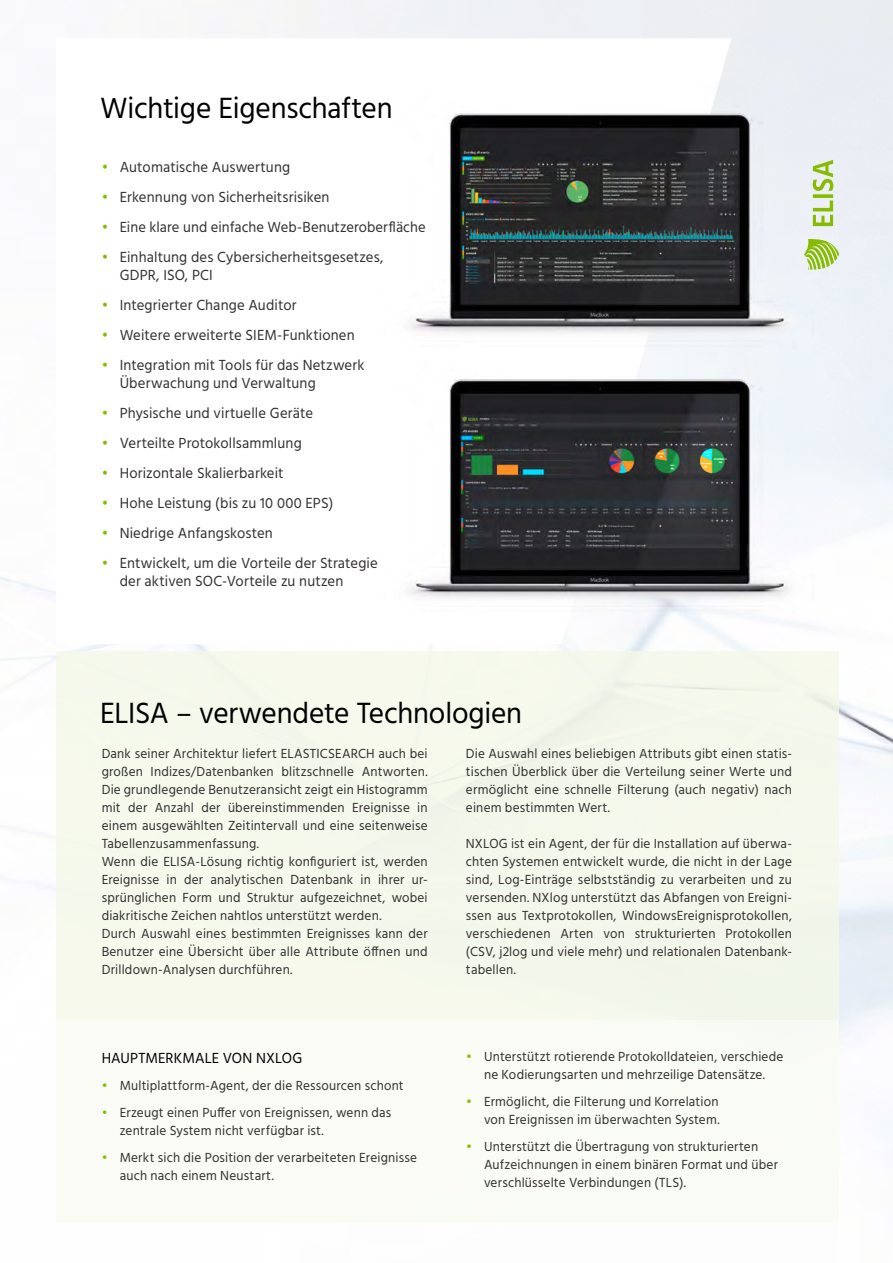
<style>
.page{position:relative;width:893px;height:1263px;background:#fff}
.page>*{position:absolute;margin:0;border:0;box-sizing:border-box;transform-origin:0 0}
.t1{font:30px "Hind";letter-spacing:-.01em;color:#000}
.t2{font:15px/18px "Hind";letter-spacing:.01em;color:#33302f}
.t3{font:15px "Hind";letter-spacing:.005em;color:#000}
.t4{font:13.5px/18px "Hind";letter-spacing:.015em;color:#33302f}
.s1{color:#87bb00}
</style>
<div class="page">
<img style="left:0;top:0;width:893px;height:1040px">
<svg style="left:56px;top:38px;width:675px;height:606px"></svg>
<div style="left:56px;top:651px;width:783px;height:571px;background:#f4f8e8"></div>
<svg style="left:813px;top:239px;width:26px;height:31px"></svg>
<svg style="left:813px;top:160px;width:20px;height:66px"></svg>
<img style="left:379px;top:87px;width:434px;height:262px">
<img style="left:379px;top:352px;width:434px;height:262px">
<div style="left:56px;top:1020px;width:783px;height:202px;background:#fafbf5"></div>
<h1 class="t1" style="left:100px;top:88px;width:294px">Wichtige Eigenschaften</h1>
<p class="t2" style="left:102px;top:159px;width:190px"><span class="s1">•</span> Automatische Auswertung</p>
<p class="t2" style="left:102px;top:189px;width:229px"><span class="s1">•</span> Erkennung von Sicherheitsrisiken</p>
<p class="t2" style="left:102px;top:219px;width:325px"><span class="s1">•</span> Eine klare und einfache Web-Benutzeroberfläche</p>
<p class="t2" style="left:120px;top:249px;width:265px;text-indent:-18px"><span class="s1">•</span> Einhaltung des Cybersicherheitsgesetzes,<br>GDPR, ISO, PCI</p>
<p class="t2" style="left:102px;top:297px;width:196px"><span class="s1">•</span> Integrierter Change Auditor</p>
<p class="t2" style="left:102px;top:327px;width:254px"><span class="s1">•</span> Weitere erweiterte SIEM-Funktionen</p>
<p class="t2" style="left:120px;top:357px;width:246px;text-indent:-18px"><span class="s1">•</span> Integration mit Tools für das Netzwerk<br>Überwachung und Verwaltung</p>
<p class="t2" style="left:102px;top:405px;width:213px"><span class="s1">•</span> Physische und virtuelle Geräte</p>
<p class="t2" style="left:102px;top:435px;width:202px"><span class="s1">•</span> Verteilte Protokollsammlung</p>
<p class="t2" style="left:102px;top:465px;width:183px"><span class="s1">•</span> Horizontale Skalierbarkeit</p>
<p class="t2" style="left:102px;top:495px;width:233px"><span class="s1">•</span> Hohe Leistung (bis zu 10 000 EPS)</p>
<p class="t2" style="left:102px;top:525px;width:173px"><span class="s1">•</span> Niedrige Anfangskosten</p>
<p class="t2" style="left:120px;top:555px;width:260px;text-indent:-18px"><span class="s1">•</span> Entwickelt, um die Vorteile der Strategie der aktiven SOC-Vorteile zu nutzen</p>
<h1 class="t1" style="left:100px;top:692px;width:423px">ELISA – verwendete Technologien</h1>
<p class="t4" style="left:102px;top:746px;width:327px">Dank seiner Architektur liefert ELASTICSEARCH auch bei großen Indizes/Datenbanken blitzschnelle Antworten.<br>Die grundlegende Benutzeransicht zeigt ein Histogramm mit der Anzahl der übereinstimmenden Ereignisse in einem ausgewählten Zeitintervall und eine seitenweise Tabellenzusammenfassung.<br>Wenn die ELISA-Lösung richtig konfiguriert ist, werden Ereignisse in der analytischen Datenbank in ihrer ur&shy;sprünglichen Form und Struktur aufgezeichnet, wobei diakritische Zeichen nahtlos unterstützt werden.<br>Durch Auswahl eines bestimmten Ereignisses kann der Benutzer eine Übersicht über alle Attribute öffnen und Drilldown-Analysen durchführen.</p>
<p class="t4" style="left:466px;top:746px;width:328px;text-align:justify">Die Auswahl eines beliebigen Attributs gibt einen statis&shy;tischen Überblick über die Verteilung seiner Werte und ermöglicht eine schnelle Filterung (auch negativ) nach einem bestimmten Wert.</p>
<p class="t4" style="left:466px;top:836px;width:327px;text-align:justify">NXLOG ist ein Agent, der für die Installation auf überwa&shy;chten Systemen entwickelt wurde, die nicht in der Lage sind, Log-Einträge selbstständig zu verarbeiten und zu versenden. NXlog unterstützt das Abfangen von Ereigni&shy;ssen aus Textprotokollen, WindowsEreignisprotokollen, verschiedenen Arten von strukturierten Protokollen (CSV, j2log und viele mehr) und relationalen Datenbank&shy;tabellen.</p>
<p class="t3" style="left:102px;top:1048px;width:202px">HAUPTMERKMALE VON NXLOG</p>
<p class="t4" style="left:102px;top:1077px;width:304px"><span class="s1">•</span> Multiplattform-Agent, der die Ressourcen schont</p>
<p class="t4" style="left:120px;top:1104px;width:273px;text-indent:-18px"><span class="s1">•</span> Erzeugt einen Puffer von Ereignissen, wenn das zentrale System nicht verfügbar ist.</p>
<p class="t4" style="left:120px;top:1149px;width:299px;text-indent:-18px"><span class="s1">•</span> Merkt sich die Position der verarbeiteten Ereignisse auch nach einem Neustart.</p>
<p class="t4" style="left:466px;top:1049px;width:319px;text-align:center"><span class="s1">•</span> Unterstützt rotierende Protokolldateien, verschiede ne Kodierungsarten und mehrzeilige Datensätze.</p>
<p class="t4" style="left:466px;top:1094px;width:255px;text-align:right"><span class="s1">•</span> Ermöglicht, die Filterung und Korrelation von Ereignissen im überwachten System.</p>
<p class="t4" style="left:484px;top:1139px;width:296px;text-indent:-18px"><span class="s1">•</span> Unterstützt die Übertragung von strukturierten<br>Aufzeichnungen in einem binären Format und über verschlüsselte Verbindungen (TLS).</p>
</div>
